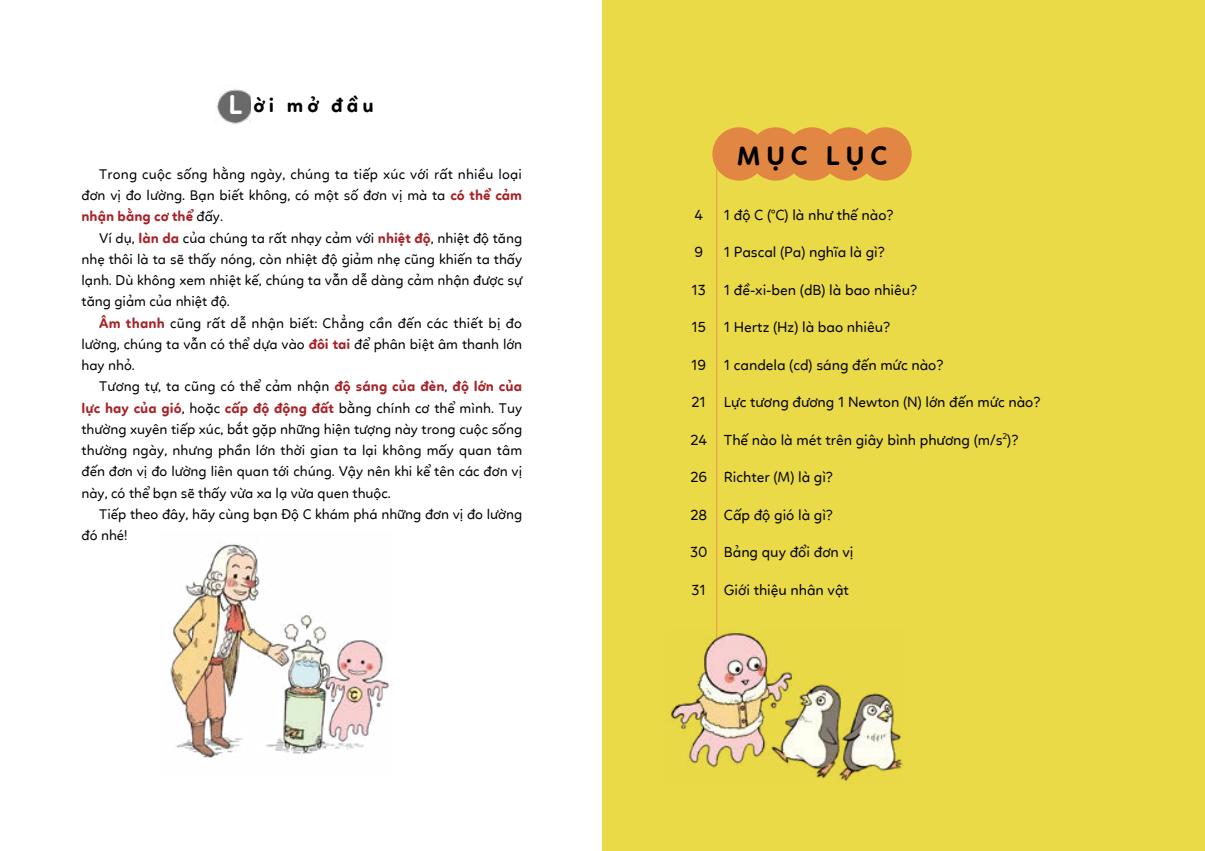
<style>
.page{position:relative;width:1205px;height:851px;background:#fff}
.page>*{position:absolute;margin:0;border:0;box-sizing:border-box;transform-origin:0 0}
.t1{font:700 27.5px "r 0 c 0 i Linotte";letter-spacing:.21em;color:#000}
.t2{font:700 20px "r 0 c 0 i Linotte";letter-spacing:.2em;color:#000}
.t3{font:15px "r 0 c 0 i Linotte";color:#000}
.t4{font:14.38px/21.2px "r 0 c 0 i Linotte";color:#000;text-align:justify}
.s1{font-size:27.5px;color:#fff}
.s2{font-weight:700;color:#a72227}
</style>
<div class="page">
<div style="left:603px;top:0;width:602px;height:850px;background:#ebda48"></div>
<hr style="left:716px;top:157px;width:1px;height:584px;background:#f1914a">
<img style="left:670px;top:629px;width:233px;height:152px">
<img style="left:170px;top:543px;width:219px;height:215px">
<img style="left:216px;top:89px;width:35px;height:35px">
<div style="left:712px;top:127px;width:54px;height:54px;background:#e18743;border-radius:50%"></div>
<div style="left:749px;top:127px;width:53px;height:54px;background:#e18743;border-radius:50%"></div>
<div style="left:785px;top:127px;width:54px;height:54px;background:#e18743;border-radius:50%"></div>
<div style="left:822px;top:127px;width:53px;height:54px;background:#e18743;border-radius:50%"></div>
<div style="left:858px;top:127px;width:53px;height:54px;background:#e18743;border-radius:50%"></div>
<h2 class="t2" style="left:229px;top:89px;width:147px"><span class="s1">L</span> ời mở đầu</h2>
<p class="t4" style="left:82px;top:162px;width:442px;text-indent:18px">Trong cuộc sống hằng ngày, chúng ta tiếp xúc với rất nhiều loại đơn vị đo lường. Bạn biết không, có một số đơn vị mà ta <span class="s2">có thể cảm nhận bằng cơ thể</span> đấy.</p>
<p class="t4" style="left:82px;top:225px;width:442px;text-indent:18px">Ví dụ, <span class="s2">làn da</span> của chúng ta rất nhạy cảm với <span class="s2">nhiệt độ</span>, nhiệt độ tăng nhẹ thôi là ta sẽ thấy nóng, còn nhiệt độ giảm nhẹ cũng khiến ta thấy lạnh. Dù không xem nhiệt kế, chúng ta vẫn dễ dàng cảm nhận được sự tăng giảm của nhiệt độ.</p>
<p class="t4" style="left:82px;top:310px;width:442px;text-indent:18px"><span class="s2">Âm thanh</span> cũng rất dễ nhận biết: Chẳng cần đến các thiết bị đo lường, chúng ta vẫn có thể dựa vào <span class="s2">đôi tai</span> để phân biệt âm thanh lớn hay nhỏ.</p>
<p class="t4" style="left:81px;top:374px;width:442px;text-indent:18px">Tương tự, ta cũng có thể cảm nhận <span class="s2">độ sáng của đèn</span>, <span class="s2">độ lớn của lực hay của gió</span>, hoặc <span class="s2">cấp độ động đất</span> bằng chính cơ thể mình. Tuy thường xuyên tiếp xúc, bắt gặp những hiện tượng này trong cuộc sống thường ngày, nhưng phần lớn thời gian ta lại không mấy quan tâm đến đơn vị đo lường liên quan tới chúng. Vậy nên khi kể tên các đơn vị này, có thể bạn sẽ thấy vừa xa lạ vừa quen thuộc.</p>
<p class="t4" style="left:81px;top:501px;width:442px;text-indent:18px">Tiếp theo đây, hãy cùng bạn Độ C khám phá những đơn vị đo lường đó nhé!</p>
<p class="t3" style="left:694px;top:202px;width:10px">4</p>
<p class="t3" style="left:694px;top:240px;width:10px">9</p>
<p class="t3" style="left:691px;top:277px;width:16px">13</p>
<p class="t3" style="left:691px;top:315px;width:16px">15</p>
<p class="t3" style="left:691px;top:352px;width:16px">19</p>
<p class="t3" style="left:691px;top:390px;width:16px">21</p>
<p class="t3" style="left:690px;top:427px;width:18px">24</p>
<p class="t3" style="left:690px;top:465px;width:18px">26</p>
<p class="t3" style="left:690px;top:502px;width:18px">28</p>
<p class="t3" style="left:690px;top:540px;width:19px">30</p>
<p class="t3" style="left:691px;top:577px;width:16px">31</p>
<h1 class="t1" style="left:737px;top:133px;width:152px">MỤC LỤC</h1>
<p class="t3" style="left:724px;top:202px;width:171px">1 độ C (°C) là như thế nào?</p>
<p class="t3" style="left:724px;top:240px;width:163px">1 Pascal (Pa) nghĩa là gì?</p>
<p class="t3" style="left:724px;top:277px;width:195px">1 đề-xi-ben (dB) là bao nhiêu?</p>
<p class="t3" style="left:724px;top:315px;width:168px">1 Hertz (Hz) là bao nhiêu?</p>
<p class="t3" style="left:724px;top:352px;width:221px">1 candela (cd) sáng đến mức nào?</p>
<p class="t3" style="left:724px;top:390px;width:318px">Lực tương đương 1 Newton (N) lớn đến mức nào?</p>
<p class="t3" style="left:724px;top:427px;width:296px">Thế nào là mét trên giây bình phương (m/s<sup>2</sup>)?</p>
<p class="t3" style="left:724px;top:465px;width:111px">Richter (M) là gì?</p>
<p class="t3" style="left:724px;top:502px;width:111px">Cấp độ gió là gì?</p>
<p class="t3" style="left:724px;top:540px;width:131px">Bảng quy đổi đơn vị</p>
<p class="t3" style="left:724px;top:577px;width:126px">Giới thiệu nhân vật</p>
</div>
